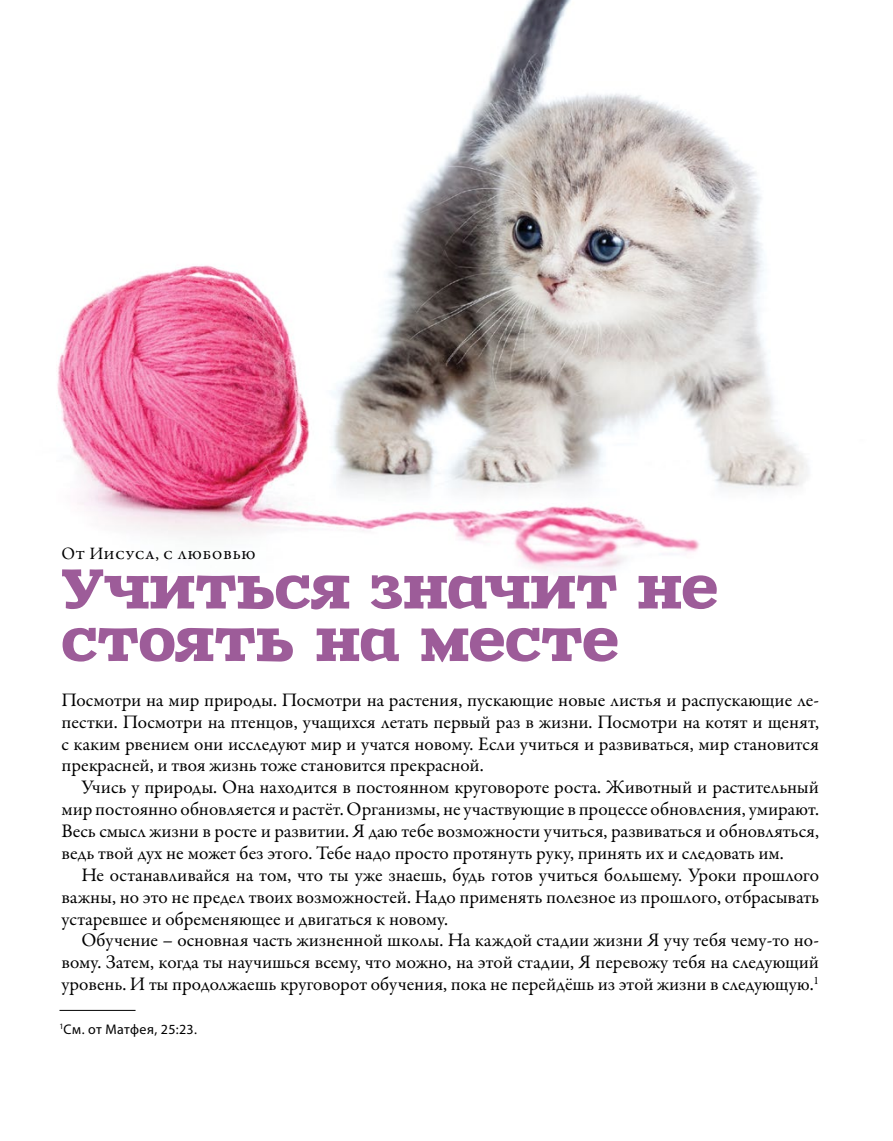
<style>
.page{position:relative;width:893px;height:1141px;background:#fff}
.page>*{position:absolute;margin:0;border:0;box-sizing:border-box;transform-origin:0 0}
.t1{font:54.25px/52.5px "Zantroke";color:#9d5c99}
.t2{font:19.25px/21.9px "Garamond Premr Pro";color:#000;text-align:justify}
.t3{font:17.5px "Garamond Premr Pro";letter-spacing:.07em;color:#000}
.t4{font:14px "Myriad Pro";letter-spacing:.025em;color:#000}
</style>
<div class="page">
<img style="left:57px;top:0;width:751px;height:572px">
<hr style="left:60px;top:1010px;width:76px;height:1px;background:#000">
<p class="t3" style="left:61px;top:543px;width:196px">От Иисуса, с любовью</p>
<h1 class="t1" style="left:61px;top:561px;width:658px">Учиться значит не стоять на месте</h1>
<p class="t2" style="left:61px;top:689px;width:759px">Посмотри на мир природы. Посмотри на растения, пускающие новые листья и распускающие ле&shy;пестки. Посмотри на птенцов, учащихся летать первый раз в жизни. Посмотри на котят и щенят, с каким рвением они исследуют мир и учатся новому. Если учиться и развиваться, мир становится прекрасней, и твоя жизнь тоже становится прекрасной.</p>
<p class="t2" style="left:61px;top:777px;width:759px;text-indent:20px">Учись у природы. Она находится в постоянном круговороте роста. Животный и растительный мир постоянно обновляется и растёт. Организмы, не участвующие в процессе обновления, умирают.<br>Весь смысл жизни в росте и развитии. Я даю тебе возможности учиться, развиваться и обновляться, ведь твой дух не может без этого. Тебе надо просто протянуть руку, принять их и следовать им.</p>
<p class="t2" style="left:61px;top:864px;width:759px;text-indent:20px">Не останавливайся на том, что ты уже знаешь, будь готов учиться большему. Уроки прошлого важны, но это не предел твоих возможностей. Надо применять полезное из прошлого, отбрасывать устаревшее и обременяющее и двигаться к новому.</p>
<p class="t2" style="left:62px;top:930px;width:759px;text-indent:20px">Обучение – основная часть жизненной школы. На каждой стадии жизни Я учу тебя чему-то но&shy;вому. Затем, когда ты научишься всему, что можно, на этой стадии, Я перевожу тебя на следующий уровень. И ты продолжаешь круговорот обучения, пока не перейдёшь из этой жизни в следующую.<sup>1</sup></p>
<p class="t4" style="left:60px;top:1021px;width:139px"><sup>1</sup>См. от Матфея, 25:23.</p>
</div>
